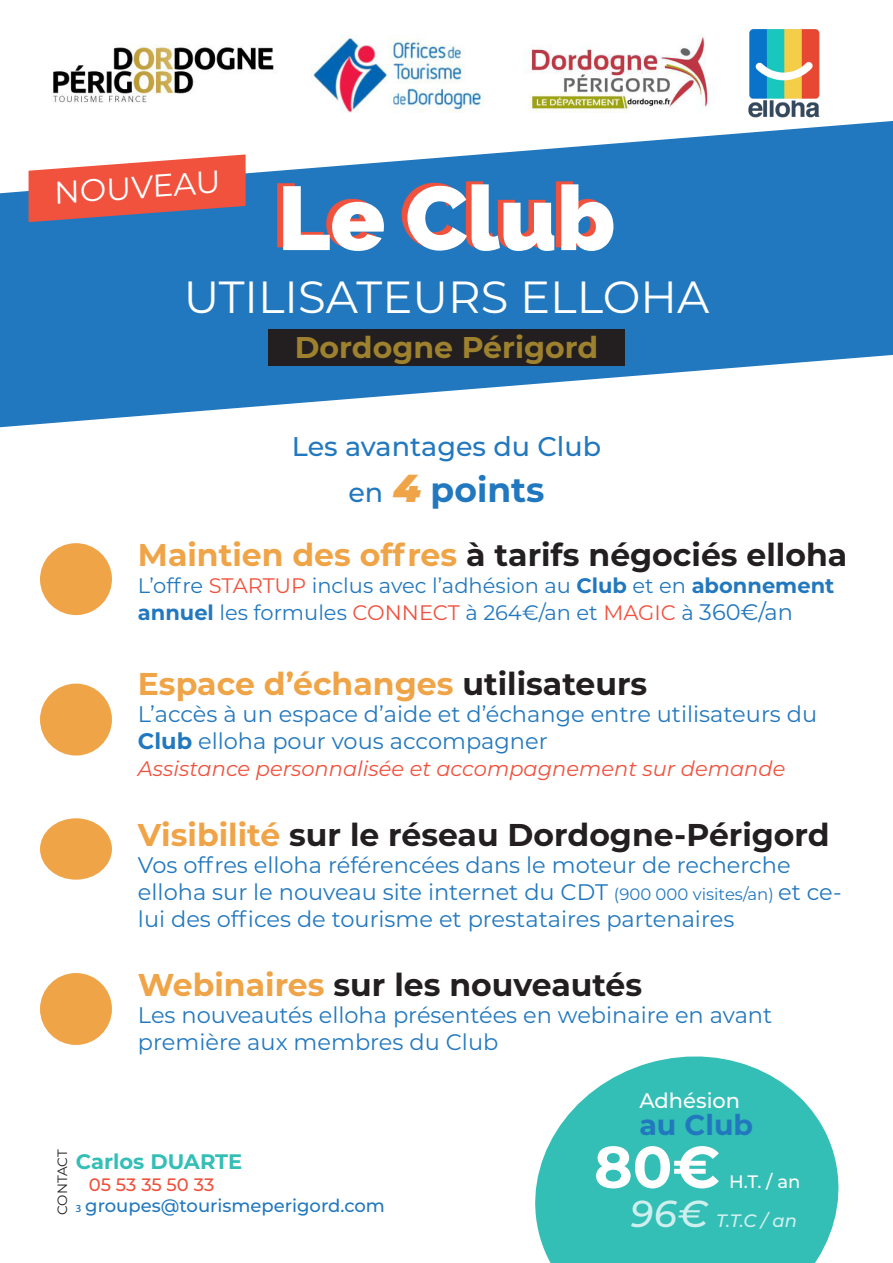
<style>
.page{position:relative;width:893px;height:1263px;background:#fff}
.page>*{position:absolute;margin:0;border:0;box-sizing:border-box;transform-origin:0 0}
.t1{font:900 90px "Raleway";color:#fff}
.t2{font:700 58.5px "Montserrat";color:#fff}
.t3{font:45px "Montserrat";color:#fff}
.t4{font:700 34.5px "Montserrat";color:#2278be}
.t5{font:700 31.5px "Montserrat";color:#231f20}
.t6{font:700 31.5px "Montserrat";color:#f0a448}
.t7{font:31.5px "Montserrat";color:#fff}
.t8{font:700 30px "Montserrat";color:#9e812e}
.t9{font:700 28.5px "Montserrat";color:#2278be}
.t10{font:500 27px "Montserrat";color:#2278be}
.t11{font:22.5px/27px "Montserrat";color:#2278be}
.t12{font:21px/27px "Montserrat";color:#2278be}
.t13{font:italic 21px "Montserrat";color:#f0523e}
.t14{font:700 21px "Montserrat";color:#33beb6}
.t15{font:500 21px "Montserrat";color:#fff}
.t16{font:500 18px "Montserrat";color:#2278be}
.t17{font:italic 500 18px "Montserrat";color:#fff}
.t18{font:500 18px "Montserrat";letter-spacing:-.005em;color:#f0523e}
.t19{font:500 18px "Montserrat";color:#fff}
.t20{font:13.5px "Montserrat";letter-spacing:-.01em;color:#231f20}
.s1{font-weight:500;font-size:27px}
.s2{font-weight:900;font-style:italic;font-size:39px;color:#f0a448}
.s3{color:#f0a448}
.s4{color:#f0523e}
.s5{font-weight:700}
.s6{font-size:22.5px}
.s7{color:#231f20}
.s8{font-size:16.5px}
.s9{font-size:37.5px}
</style>
<div class="page">
<svg style="left:535px;top:1056px;width:304px;height:207px;fill:#33beb6"></svg>
<img style="left:748px;top:29px;width:72px;height:89px">
<svg style="left:0;top:121px;width:893px;height:306px;fill:#2278be"></svg>
<svg style="left:277px;top:181px;width:331px;height:67px;background:#86657f"></svg>
<div style="left:268px;top:329px;width:357px;height:37px;background:#231f20"></div>
<svg style="left:40px;top:543px;width:72px;height:73px"></svg>
<div style="left:40px;top:684px;width:72px;height:71px;background:#f0a448;border-radius:50%"></div>
<div style="left:40px;top:818px;width:72px;height:62px;background:#f0a448;border-radius:50%"></div>
<div style="left:40px;top:973px;width:72px;height:72px;background:#f0a448;border-radius:50%"></div>
<img style="left:53px;top:35px;width:656px;height:78px">
<svg style="left:29px;top:154px;width:217px;height:68px;background:#d96c65"></svg>
<p class="t7" style="left:52px;top:171px;width:168px;rotate:-4deg">NOUVEAU</p>
<p class="t1" style="left:278px;top:166px;width:339px">Le Club</p>
<p class="t3" style="left:184px;top:266px;width:527px">UTILISATEURS ELLOHA</p>
<p class="t8" style="left:295px;top:326px;width:305px">Dordogne Périgord</p>
<p class="t10" style="left:292px;top:427px;width:311px">Les avantages du Club</p>
<p class="t4" style="left:348px;top:465px;width:198px"><span class="s1">en</span> <span class="s2">4</span> points</p>
<p class="t5" style="left:138px;top:533px;width:711px"><span class="s3">Maintien des offres</span> à tarifs négociés elloha</p>
<p class="t12" style="left:138px;top:572px;width:698px">L’offre <span class="s4">STARTUP</span> inclus avec l’adhésion au <span class="s5">Club</span> et en <span class="s5">abonnement annuel</span> les formules <span class="s4">CONNECT</span> à 264€/an et <span class="s4">MAGIC</span> à <span class="s6">360€/an</span></p>
<p class="t6" style="left:138px;top:661px;width:511px">Espace d’échanges <span class="s7">utilisateurs</span></p>
<p class="t11" style="left:138px;top:699px;width:681px">L’accès à un espace d’aide et d’échange entre utilisateurs du<br><span class="s5">Club</span> elloha pour vous accompagner</p>
<p class="t13" style="left:138px;top:754px;width:649px">Assistance personnalisée et accompagnement sur demande</p>
<p class="t5" style="left:138px;top:812px;width:693px"><span class="s3">Visibilité</span> sur le réseau Dordogne-Périgord</p>
<p class="t11" style="left:138px;top:851px;width:654px">Vos offres elloha référencées dans le moteur de recherche</p>
<p class="t11" style="left:138px;top:878px;width:705px">elloha sur le nouveau site internet du CDT <span class="s8">(900 000 visites/an)</span> et ce&shy;lui des offices de tourisme et prestataires partenaires</p>
<p class="t5" style="left:138px;top:962px;width:506px"><span class="s3">Webinaires</span> sur les nouveautés</p>
<p class="t11" style="left:138px;top:1001px;width:636px">Les nouveautés elloha présentées en webinaire en avant</p>
<p class="t11" style="left:138px;top:1028px;width:362px">première aux membres du Club</p>
<p class="t20" style="left:53px;top:1215px;width:67px;rotate:-90deg">CONTACT</p>
<p class="t14" style="left:76px;top:1146px;width:168px">Carlos DUARTE</p>
<p class="t18" style="left:89px;top:1172px;width:127px">05 53 35 50 33</p>
<p class="t15" style="left:639px;top:1086px;width:102px">Adhésion</p>
<p class="t9" style="left:639px;top:1105px;width:115px">au Club</p>
<p class="t2" style="left:594px;top:1125px;width:128px">80€</p>
<p class="t19" style="left:729px;top:1169px;width:73px">H.T. / an</p>
<p class="t16" style="left:85px;top:1193px;width:301px">groupes@tourismeperigord.com</p>
<p class="t17" style="left:631px;top:1208px;width:168px"><span class="s9">96€</span> T.T.C / an</p>
</div>
